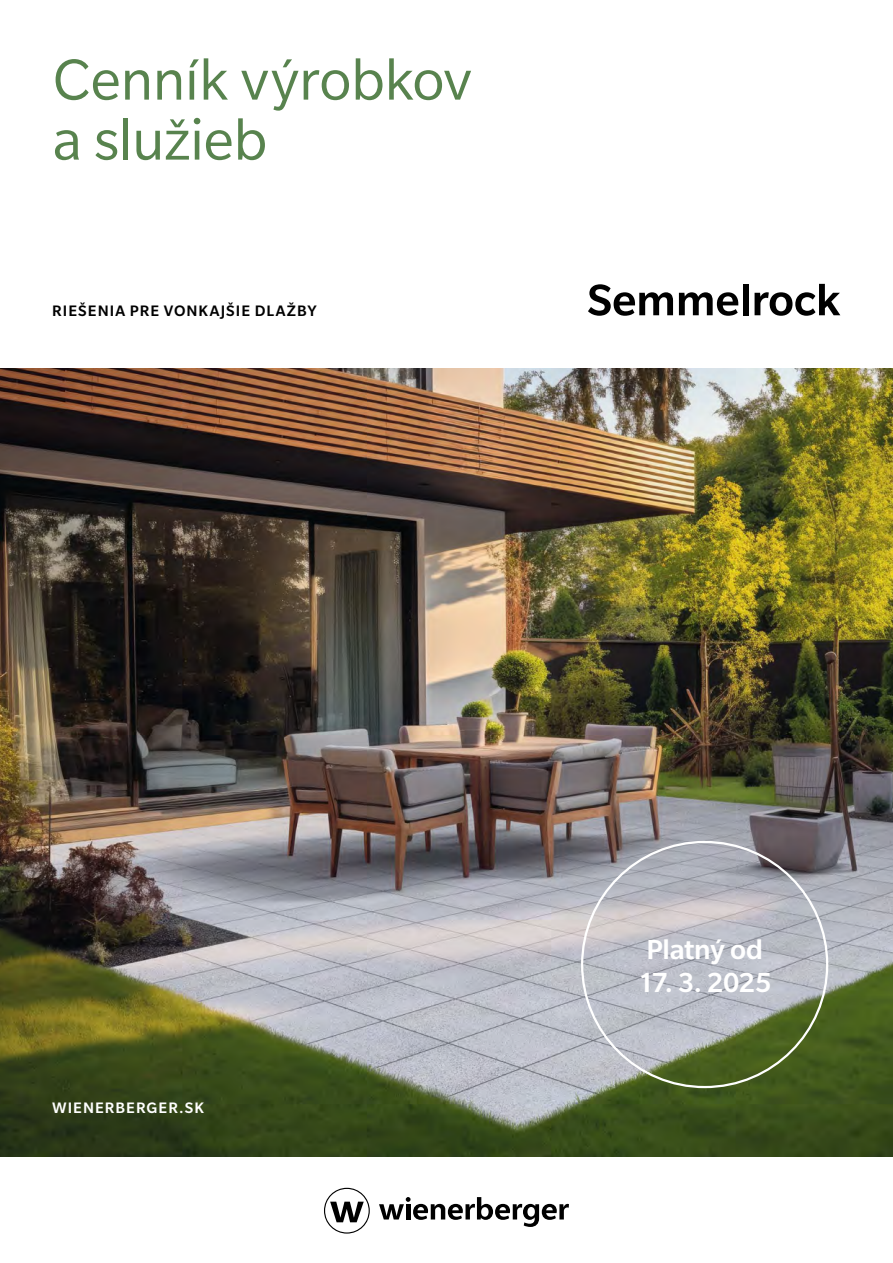
<style>
.page{position:relative;width:893px;height:1263px;background:#fff}
.page>*{position:absolute;margin:0;border:0;box-sizing:border-box;transform-origin:0 0}
.t1{font:63px/60px "Slate Pro";letter-spacing:-.01em;color:#58834e}
.t2{font:500 30px "Slate Pro";letter-spacing:-.01em;color:#fff}
.t3{font:500 16.5px "Slate Pro";letter-spacing:.06em;color:#000}
.t4{font:500 16.5px "Slate Pro";letter-spacing:.065em;color:#fff}
</style>
<div class="page">
<img style="left:0;top:368px;width:893px;height:789px">
<svg style="left:379px;top:1197px;width:190px;height:30px"></svg>
<svg style="left:324px;top:1188px;width:46px;height:45px"></svg>
<svg style="left:588px;top:284px;width:85px;height:32px"></svg>
<svg style="left:679px;top:292px;width:59px;height:24px"></svg>
<div style="left:743px;top:284px;width:5px;height:31px;background:#000"></div>
<svg style="left:755px;top:284px;width:85px;height:32px"></svg>
<h1 class="t1" style="left:53px;top:49px;width:421px">Cenník výrobkov a služieb</h1>
<p class="t3" style="left:52px;top:302px;width:266px">RIEŠENIA PRE VONKAJŠIE DLAŽBY</p>
<p class="t4" style="left:52px;top:1099px;width:153px">WIENERBERGER.SK</p>
<h2 class="t2" style="left:646px;top:933px;width:118px">Platný od</h2>
<h2 class="t2" style="left:638px;top:966px;width:135px">17. 3. 2025</h2>
</div>
